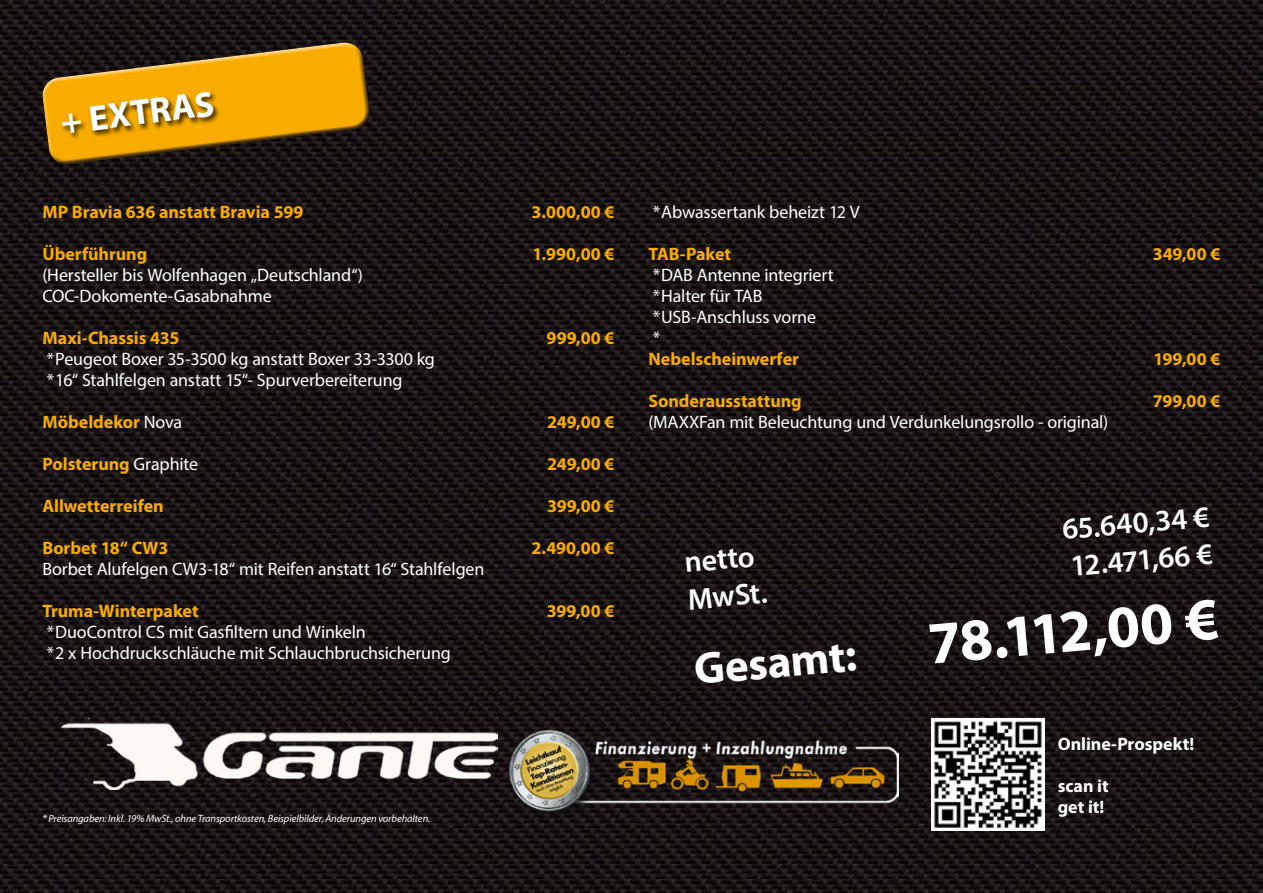
<style>
.page{position:relative;width:1263px;height:893px;background:#fff}
.page>*{position:absolute;margin:0;border:0;box-sizing:border-box;transform-origin:0 0}
.t1{font:700 60px "Myriad Pro";color:#fff}
.t2{font:700 36px "Myriad Pro";color:#fff}
.t3{font:600 30px "Myriad Pro";color:#fff}
.t4{font:18px/21px "Myriad Pro";letter-spacing:-.005em;color:#fff}
.t5{font:700 18px "Myriad Pro";letter-spacing:-.005em;color:#f8ac00}
.t6{font:700 18px/21px "Myriad Pro";letter-spacing:-.005em;color:#fff}
.t7{font:italic 10.5px "Myriad Pro";letter-spacing:-.01em;color:#fff}
.s1{font-weight:400;color:#fff}
.s2{font-size:45px}
</style>
<div class="page">
<img style="left:0;top:0;width:1263px;height:893px">
<img style="left:932px;top:719px;width:112px;height:112px">
<img style="left:43px;top:719px;width:454px;height:70px">
<img style="left:507px;top:729px;width:391px;height:92px">
<svg style="left:40px;top:40px;width:332px;height:127px;background:#95690c"></svg>
<div style="left:61px;top:91px;width:160px;height:49px;background:#000;opacity:.75"></div>
<h2 class="t2" style="left:58px;top:99px;width:156px;rotate:-7deg">+ EXTRAS</h2>
<p class="t5" style="left:43px;top:200px;width:262px">MP Bravia 636 anstatt Bravia 599</p>
<p class="t5" style="left:531px;top:200px;width:84px">3.000,00 €</p>
<p class="t5" style="left:43px;top:242px;width:106px">Überführung</p>
<p class="t5" style="left:532px;top:242px;width:83px">1.990,00 €</p>
<p class="t4" style="left:43px;top:264px;width:322px">(Hersteller bis Wolfenhagen „Deutschland“)<br>COC-Dokomente-Gasabnahme</p>
<p class="t5" style="left:43px;top:326px;width:138px">Maxi-Chassis 435</p>
<p class="t5" style="left:547px;top:326px;width:69px">999,00 €</p>
<p class="t4" style="left:47px;top:348px;width:390px">*Peugeot Boxer 35-3500 kg anstatt Boxer 33-3300 kg *16“ Stahlfelgen anstatt 15“- Spurverbereiterung</p>
<p class="t5" style="left:42px;top:410px;width:141px">Möbeldekor <span class="s1">Nova</span></p>
<p class="t5" style="left:547px;top:410px;width:69px">249,00 €</p>
<p class="t5" style="left:42px;top:452px;width:157px">Polsterung <span class="s1">Graphite</span></p>
<p class="t5" style="left:547px;top:452px;width:69px">249,00 €</p>
<p class="t5" style="left:42px;top:494px;width:123px">Allwetterreifen</p>
<p class="t5" style="left:547px;top:494px;width:69px">399,00 €</p>
<p class="t5" style="left:42px;top:536px;width:128px">Borbet 18“ CW3</p>
<p class="t5" style="left:531px;top:536px;width:85px">2.490,00 €</p>
<p class="t4" style="left:42px;top:558px;width:443px">Borbet Alufelgen CW3-18“ mit Reifen anstatt 16“ Stahlfelgen</p>
<p class="t5" style="left:42px;top:599px;width:158px">Truma-Winterpaket</p>
<p class="t5" style="left:547px;top:599px;width:69px">399,00 €</p>
<p class="t4" style="left:47px;top:621px;width:406px">*DuoControl CS mit Gasfiltern und Winkeln<br>*2 x Hochdruckschläuche mit Schlauchbruchsicherung</p>
<p class="t7" style="left:43px;top:812px;width:389px">* Preisangaben: Inkl. 19% MwSt., ohne Transportkosten, Beispielbilder, Änderungen vorbehalten.</p>
<p class="t4" style="left:653px;top:201px;width:209px">*Abwassertank beheizt 12 V</p>
<p class="t5" style="left:648px;top:242px;width:84px">TAB-Paket</p>
<p class="t5" style="left:1153px;top:242px;width:69px">349,00 €</p>
<p class="t4" style="left:653px;top:264px;width:183px">*DAB Antenne integriert *Halter für TAB *USB-Anschluss vorne<br>*</p>
<p class="t5" style="left:648px;top:347px;width:152px">Nebelscheinwerfer</p>
<p class="t5" style="left:1153px;top:347px;width:68px">199,00 €</p>
<p class="t5" style="left:648px;top:389px;width:155px">Sonderausstattung</p>
<p class="t5" style="left:1153px;top:389px;width:69px">799,00 €</p>
<p class="t4" style="left:648px;top:411px;width:461px">(MAXXFan mit Beleuchtung und Verdunkelungsrollo - original)</p>
<h3 class="t3" style="left:1060px;top:510px;width:149px;rotate:-5deg">65.640,34 €</h3>
<h3 class="t3" style="left:1069px;top:547px;width:144px;rotate:-5deg">12.471,66 €</h3>
<h1 class="t1" style="left:690px;top:625px;width:528px;rotate:-5deg"><span class="s2">Gesamt:</span> 78.112,00 €</h1>
<h3 class="t3" style="left:683px;top:543px;width:72px;rotate:-5deg">netto</h3>
<h3 class="t3" style="left:686px;top:580px;width:81px;rotate:-5deg">MwSt.</h3>
<p class="t6" style="left:1058px;top:733px;width:138px">Online-Prospekt!</p>
<p class="t6" style="left:1058px;top:775px;width:52px">scan it get it!</p>
</div>
